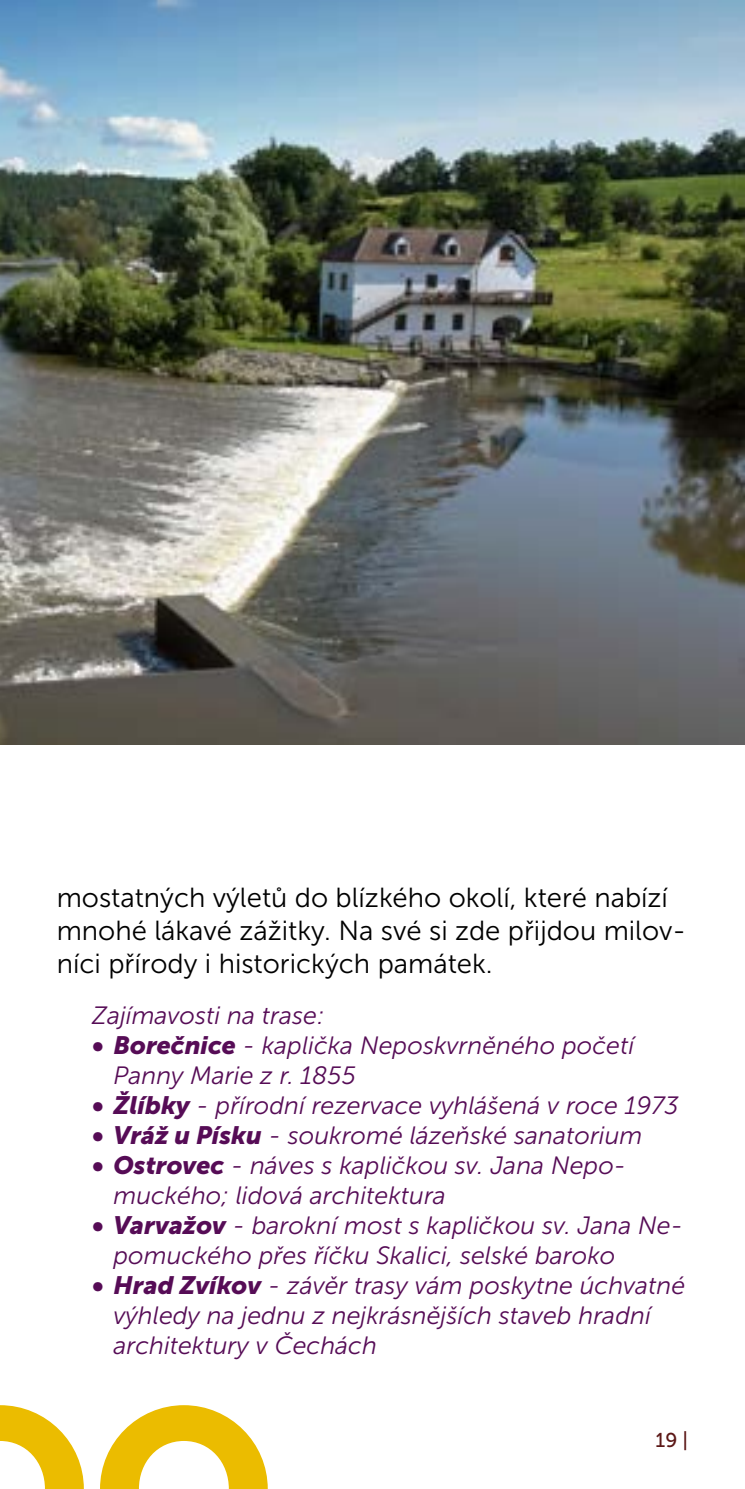
<style>
.page{position:relative;width:745px;height:1489px;background:#fff}
.page>*{position:absolute;margin:0;border:0;box-sizing:border-box;transform-origin:0 0}
.t1{font:27.5px/33px "Museo Sans 300";color:#000}
.t2{font:italic 25px/30px "Museo Sans 300";color:#560c56}
.t3{font:20px "Museo Sans 500";color:#5b1716}
.s1{font-family:"Museo Sans 900"}
</style>
<div class="page">
<svg style="left:0;top:1405px;width:84px;height:83px"></svg>
<svg style="left:100px;top:1405px;width:167px;height:83px"></svg>
<img style="left:0;top:0;width:744px;height:744px">
<p class="t1" style="left:57px;top:881px;width:630px">mostatných výletů do blízkého okolí, které nabízí mnohé lákavé zážitky. Na své si zde přijdou milov&shy;níci přírody i historických památek.</p>
<p class="t2" style="left:92px;top:1000px;width:233px">Zajímavosti na trase:</p>
<p class="t2" style="left:113px;top:1030px;width:522px;text-indent:-21px"><span class="s1">• Borečnice</span> - kaplička Neposkvrněného početí<br>Panny Marie z r. 1855</p>
<p class="t2" style="left:92px;top:1090px;width:587px"><span class="s1">• Žlíbky</span> - přírodní rezervace vyhlášená v roce 1973</p>
<p class="t2" style="left:92px;top:1120px;width:551px"><span class="s1">• Vráž u Písku</span> - soukromé lázeňské sanatorium</p>
<p class="t2" style="left:113px;top:1150px;width:514px;text-indent:-21px"><span class="s1">• Ostrovec</span> - náves s kapličkou sv. Jana Nepo&shy;muckého; lidová architektura</p>
<p class="t2" style="left:113px;top:1210px;width:570px;text-indent:-21px"><span class="s1">• Varvažov</span> - barokní most s kapličkou sv. Jana Ne&shy;pomuckého přes říčku Skalici, selské baroko</p>
<p class="t2" style="left:113px;top:1270px;width:572px;text-indent:-21px"><span class="s1">• Hrad Zvíkov</span> - závěr trasy vám poskytne úchvatné výhledy na jednu z nejkrásnějších staveb hradní architektury v Čechách</p>
<p class="t3" style="left:655px;top:1428px;width:34px">19 |</p>
</div>
